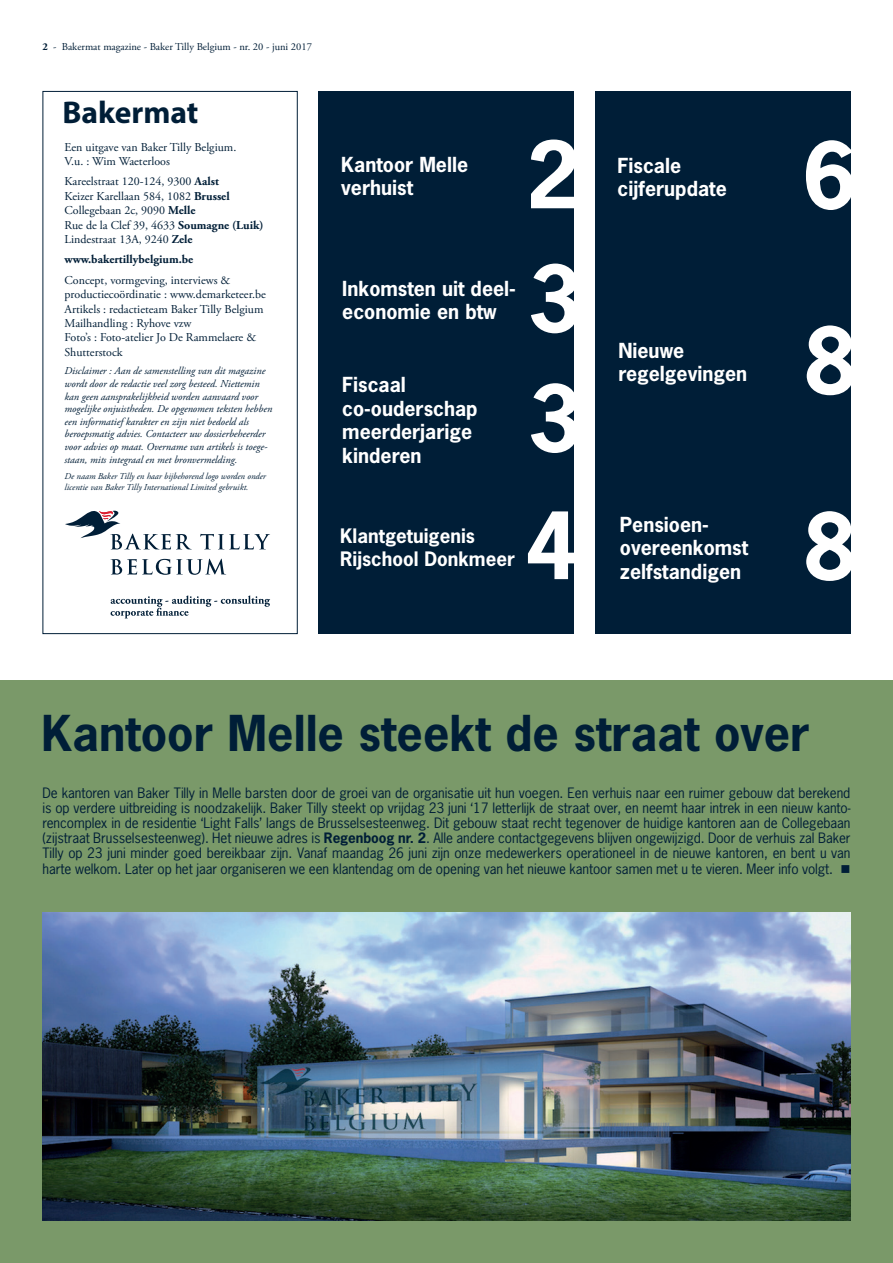
<style>
.page{position:relative;width:893px;height:1263px;background:#fff}
.page>*{position:absolute;margin:0;border:0;box-sizing:border-box;transform-origin:0 0}
.t1{font:700 87px "News Gothic Std";color:#fff}
.t2{font:700 46.5px "News Gothic Std";color:#001e37}
.t3{font:700 31.5px "Myriad Pro";color:#001e37}
.t4{font:700 19.5px/23.4px "News Gothic Std";color:#fff}
.t5{font:700 18.75px/22.5px "News Gothic Std";color:#fff}
.t6{font:13.5px/15.3px "News Gothic Std";letter-spacing:-.005em;color:#001e37;text-align:justify}
.t7{font:12px/14.4px "Adobe Garamond Pro";color:#001e37}
.t8{font:700 12px "Adobe Garamond Pro";color:#001e37}
.t9{font:italic 10.5px/12.6px "Adobe Garamond Pro";color:#001e37}
.t10{font:10.5px "Adobe Garamond Pro";color:#001e37}
.t11{font:italic 9px/10.8px "Adobe Garamond Pro";color:#001e37}
.s1{font-weight:700}
</style>
<div class="page">
<div style="left:319px;top:91px;width:255px;height:543px;background:#001e37"></div>
<div style="left:595px;top:91px;width:255px;height:543px;background:#001e37"></div>
<svg style="left:65px;top:510px;width:126px;height:39px"></svg>
<svg style="left:200px;top:534px;width:70px;height:15px"></svg>
<svg style="left:111px;top:559px;width:115px;height:16px"></svg>
<svg style="left:111px;top:595px;width:159px;height:23px"></svg>
<div style="left:43px;top:91px;width:255px;height:543px;border:1px solid #001e37"></div>
<div style="left:0;top:680px;width:893px;height:583px;background:#7a9969"></div>
<img style="left:43px;top:912px;width:807px;height:308px">
<p class="t10" style="left:43px;top:41px;width:271px"><span class="s1">2</span> - Bakermat magazine - Baker Tilly Belgium - nr. 20 - juni 2017</p>
<h3 class="t3" style="left:62px;top:92px;width:138px">Bakermat</h3>
<p class="t7" style="left:65px;top:140px;width:173px">Een uitgave van Baker Tilly Belgium.<br>V.u. : Wim Waeterloos</p>
<p class="t7" style="left:65px;top:175px;width:201px">Kareelstraat 120-124, 9300 <span class="s1">Aalst<br></span>Keizer Karellaan 584, 1082 <span class="s1">Brussel<br></span>Collegebaan 2c, 9090 <span class="s1">Melle<br></span>Rue de la Clef 39, 4633 <span class="s1">Soumagne (Luik)<br></span>Lindestraat 13A, 9240 <span class="s1">Zele</span></p>
<p class="t8" style="left:65px;top:253px;width:130px">www.bakertillybelgium.be</p>
<p class="t7" style="left:65px;top:273px;width:203px">Concept, vormgeving, interviews &amp; productiecoördinatie : www.demarketeer.be Artikels : redactieteam Baker Tilly Belgium Mailhandling : Ryhove vzw<br>Foto’s : Foto-atelier Jo De Rammelaere &amp; Shutterstock</p>
<p class="t9" style="left:65px;top:365px;width:209px">Disclaimer : Aan de samenstelling van dit magazine wordt door de redactie veel zorg besteed. Niettemin kan geen aansprakelijkheid worden aanvaard voor mogelijke onjuistheden. De opgenomen teksten hebben een informatief karakter en zijn niet bedoeld als beroepsmatig advies. Contacteer uw dossierbeheerder voor advies op maat. Overname van artikels is toege&shy;staan, mits integraal en met bronvermelding.</p>
<p class="t11" style="left:65px;top:471px;width:203px">De naam Baker Tilly en haar bijbehorend logo worden onder licentie van Baker Tilly International Limited gebruikt.</p>
<h3 class="t4" style="left:341px;top:153px;width:128px">Kantoor Melle verhuist</h3>
<h1 class="t1" style="left:526px;top:118px;width:56px">2</h1>
<h3 class="t4" style="left:342px;top:277px;width:175px">Inkomsten uit deel&shy;economie en btw</h3>
<h1 class="t1" style="left:527px;top:242px;width:56px">3</h1>
<h3 class="t4" style="left:342px;top:373px;width:137px">Fiscaal co-ouderschap meerderjarige kinderen</h3>
<h1 class="t1" style="left:527px;top:361px;width:56px">3</h1>
<h3 class="t5" style="left:340px;top:524px;width:176px">Klantgetuigenis<br>Rijschool Donkmeer</h3>
<h1 class="t1" style="left:525px;top:489px;width:56px">4</h1>
<h3 class="t4" style="left:618px;top:153px;width:111px">Fiscale cijferupdate</h3>
<h3 class="t4" style="left:618px;top:338px;width:130px">Nieuwe regelgevingen</h3>
<h1 class="t1" style="left:803px;top:118px;width:56px">6</h1>
<h1 class="t1" style="left:803px;top:304px;width:56px">8</h1>
<h3 class="t4" style="left:620px;top:512px;width:130px">Pensioen&shy;overeenkomst zelfstandigen</h3>
<h1 class="t1" style="left:803px;top:489px;width:56px">8</h1>
<h2 class="t2" style="left:41px;top:702px;width:770px">Kantoor Melle steekt de straat over</h2>
<p class="t6" style="left:43px;top:785px;width:809px">De kantoren van Baker Tilly in Melle barsten door de groei van de organisatie uit hun voegen. Een verhuis naar een ruimer gebouw dat berekend is op verdere uitbreiding is noodzakelijk. Baker Tilly steekt op vrijdag 23 juni ‘17 letterlijk de straat over, en neemt haar intrek in een nieuw kanto&shy;rencomplex in de residentie ‘Light Falls’ langs de Brusselsesteenweg. Dit gebouw staat recht tegenover de huidige kantoren aan de Collegebaan (zijstraat Brusselsesteenweg). Het nieuwe adres is <span class="s1">Regenboog nr. 2</span>. Alle andere contactgegevens blijven ongewijzigd. Door de verhuis zal Baker Tilly op 23 juni minder goed bereikbaar zijn. Vanaf maandag 26 juni zijn onze medewerkers operationeel in de nieuwe kantoren, en bent u van harte welkom. Later op het jaar organiseren we een klantendag om de opening van het nieuwe kantoor samen met u te vieren. Meer info volgt. ■</p>
</div>
